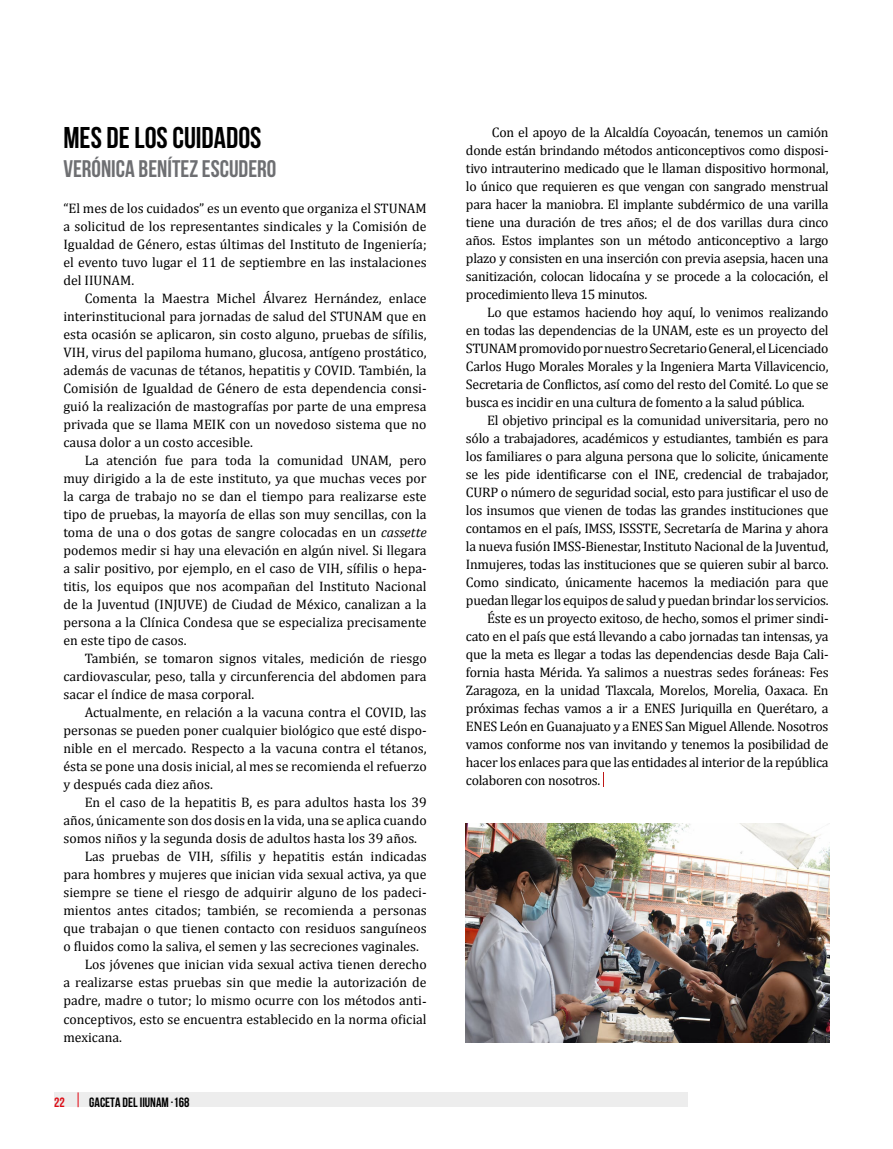
<style>
.page{position:relative;width:893px;height:1149px;background:#fff}
.page>*{position:absolute;margin:0;border:0;box-sizing:border-box;transform-origin:0 0}
.t1{font:700 30px "Bebas Neue";color:#000}
.t2{font:700 24px "Bebas Neue";color:#6e6f72}
.t3{font:13.8px/18px "Cambria";letter-spacing:-.02em;color:#000;text-align:justify}
.t4{font:13.8px "Cambria";color:#000}
.t5{font:700 13.5px "Bebas Neue";color:#000}
.t6{font:700 13.5px "Bebas Neue";color:#dc0c15}
.s1{font-style:italic}
</style>
<div class="page">
<img style="left:466px;top:823px;width:363px;height:219px">
<div style="left:54px;top:1092px;width:634px;height:14px;background:#ededed"></div>
<svg style="left:603px;top:772px;width:1px;height:14px"></svg>
<h1 class="t1" style="left:63px;top:122px;width:199px">MES DE LOS CUIDADOS</h1>
<h2 class="t2" style="left:63px;top:156px;width:214px">VERÓNICA BENÍTEZ ESCUDERO</h2>
<p class="t3" style="left:63px;top:199px;width:365px">“El mes de los cuidados” es un evento que organiza el STUNAM a solicitud de los representantes sindicales y la Comisión de Igualdad de Género, estas últimas del Instituto de Ingeniería; el evento tuvo lugar el 11 de septiembre en las instalaciones del IIUNAM.</p>
<p class="t3" style="left:63px;top:289px;width:365px;text-indent:21px">Comenta la Maestra Michel Álvarez Hernández, enlace interinstitucional para jornadas de salud del STUNAM que en esta ocasión se aplicaron, sin costo alguno, pruebas de sífilis, VIH, virus del papiloma humano, glucosa, antígeno prostático, además de vacunas de tétanos, hepatitis y COVID. También, la Comisión de Igualdad de Género de esta dependencia consi&shy;guió la realización de mastografías por parte de una empresa privada que se llama MEIK con un novedoso sistema que no causa dolor a un costo accesible.</p>
<p class="t3" style="left:63px;top:451px;width:365px;text-indent:21px">La atención fue para toda la comunidad UNAM, pero muy dirigido a la de este instituto, ya que muchas veces por la carga de trabajo no se dan el tiempo para realizarse este tipo de pruebas, la mayoría de ellas son muy sencillas, con la toma de una o dos gotas de sangre colocadas en un <span class="s1">cassette </span>podemos medir si hay una elevación en algún nivel. Si llegara a salir positivo, por ejemplo, en el caso de VIH, sífilis o hepa&shy;titis, los equipos que nos acompañan del Instituto Nacional de la Juventud (INJUVE) de Ciudad de México, canalizan a la persona a la Clínica Condesa que se especializa precisamente en este tipo de casos.</p>
<p class="t3" style="left:63px;top:649px;width:365px;text-indent:21px">También, se tomaron signos vitales, medición de riesgo cardiovascular, peso, talla y circunferencia del abdomen para sacar el índice de masa corporal.</p>
<p class="t3" style="left:63px;top:703px;width:365px;text-indent:21px">Actualmente, en relación a la vacuna contra el COVID, las personas se pueden poner cualquier biológico que esté dispo&shy;nible en el mercado. Respecto a la vacuna contra el tétanos, ésta se pone una dosis inicial, al mes se recomienda el refuerzo y después cada diez años.</p>
<p class="t4" style="left:85px;top:794px;width:343px">En el caso de la hepatitis B, es para adultos hasta los 39</p>
<p class="t4" style="left:63px;top:812px;width:365px">años, únicamente son dos dosis en la vida, una se aplica cuando</p>
<p class="t4" style="left:63px;top:830px;width:355px">somos niños y la segunda dosis de adultos hasta los 39 años.</p>
<p class="t4" style="left:85px;top:848px;width:343px">Las pruebas de VIH, sífilis y hepatitis están indicadas</p>
<p class="t4" style="left:63px;top:866px;width:365px">para hombres y mujeres que inician vida sexual activa, ya que</p>
<p class="t4" style="left:63px;top:884px;width:365px">siempre se tiene el riesgo de adquirir alguno de los padeci-</p>
<p class="t4" style="left:63px;top:902px;width:365px">mientos antes citados; también, se recomienda a personas</p>
<p class="t4" style="left:63px;top:920px;width:365px">que trabajan o que tienen contacto con residuos sanguíneos</p>
<p class="t4" style="left:63px;top:938px;width:357px">o fluidos como la saliva, el semen y las secreciones vaginales.</p>
<p class="t4" style="left:85px;top:956px;width:343px">Los jóvenes que inician vida sexual activa tienen derecho</p>
<p class="t4" style="left:63px;top:974px;width:365px">a realizarse estas pruebas sin que medie la autorización de</p>
<p class="t4" style="left:63px;top:992px;width:365px">padre, madre o tutor; lo mismo ocurre con los métodos anti-</p>
<p class="t4" style="left:63px;top:1010px;width:365px">conceptivos, esto se encuentra establecido en la norma oficial</p>
<p class="t4" style="left:63px;top:1028px;width:60px">mexicana.</p>
<p class="t6" style="left:54px;top:1094px;width:12px">22</p>
<p class="t5" style="left:89px;top:1094px;width:102px">GACETA DEL IIUNAM ·168</p>
<p class="t3" style="left:466px;top:123px;width:364px;text-indent:26px">Con el apoyo de la Alcaldía Coyoacán, tenemos un camión donde están brindando métodos anticonceptivos como disposi&shy;tivo intrauterino medicado que le llaman dispositivo hormonal, lo único que requieren es que vengan con sangrado menstrual para hacer la maniobra. El implante subdérmico de una varilla tiene una duración de tres años; el de dos varillas dura cinco años. Estos implantes son un método anticonceptivo a largo plazo y consisten en una inserción con previa asepsia, hacen una sanitización, colocan lidocaína y se procede a la colocación, el procedimiento lleva 15 minutos.</p>
<p class="t3" style="left:466px;top:303px;width:364px;text-indent:21px">Lo que estamos haciendo hoy aquí, lo venimos realizando en todas las dependencias de la UNAM, este es un proyecto del STUNAM promovido por nuestro Secretario General, el Licenciado Carlos Hugo Morales Morales y la Ingeniera Marta Villavicencio, Secretaria de Conflictos, así como del resto del Comité. Lo que se busca es incidir en una cultura de fomento a la salud pública.</p>
<p class="t3" style="left:487px;top:411px;width:343px">El objetivo principal es la comunidad universitaria, pero no</p>
<p class="t3" style="left:466px;top:429px;width:364px">sólo a trabajadores, académicos y estudiantes, también es para</p>
<p class="t3" style="left:466px;top:447px;width:364px">los familiares o para alguna persona que lo solicite, únicamente</p>
<p class="t3" style="left:466px;top:465px;width:364px">se les pide identificarse con el INE, credencial de trabajador,</p>
<p class="t3" style="left:466px;top:483px;width:364px">CURP o número de seguridad social, esto para justificar el uso de</p>
<p class="t3" style="left:466px;top:501px;width:364px">los insumos que vienen de todas las grandes instituciones que</p>
<p class="t3" style="left:466px;top:519px;width:364px">contamos en el país, IMSS, ISSSTE, Secretaría de Marina y ahora</p>
<p class="t3" style="left:466px;top:537px;width:364px">la nueva fusión IMSS-Bienestar, Instituto Nacional de la Juventud,</p>
<p class="t3" style="left:466px;top:555px;width:364px">Inmujeres, todas las instituciones que se quieren subir al barco.</p>
<p class="t3" style="left:466px;top:573px;width:364px">Como sindicato, únicamente hacemos la mediación para que</p>
<p class="t3" style="left:466px;top:591px;width:364px">puedan llegar los equipos de salud y puedan brindar los servicios.</p>
<p class="t3" style="left:487px;top:609px;width:343px">Éste es un proyecto exitoso, de hecho, somos el primer sindi-</p>
<p class="t3" style="left:466px;top:627px;width:364px">cato en el país que está llevando a cabo jornadas tan intensas, ya</p>
<p class="t3" style="left:466px;top:645px;width:364px">que la meta es llegar a todas las dependencias desde Baja Cali-</p>
<p class="t3" style="left:466px;top:663px;width:364px">fornia hasta Mérida. Ya salimos a nuestras sedes foráneas: Fes</p>
<p class="t3" style="left:466px;top:681px;width:364px">Zaragoza, en la unidad Tlaxcala, Morelos, Morelia, Oaxaca. En</p>
<p class="t3" style="left:466px;top:699px;width:364px">próximas fechas vamos a ir a ENES Juriquilla en Querétaro, a</p>
<p class="t3" style="left:466px;top:717px;width:364px">ENES León en Guanajuato y a ENES San Miguel Allende. Nosotros</p>
<p class="t3" style="left:466px;top:735px;width:364px">vamos conforme nos van invitando y tenemos la posibilidad de</p>
<p class="t3" style="left:466px;top:753px;width:364px">hacer los enlaces para que las entidades al interior de la república</p>
<p class="t3" style="left:466px;top:771px;width:136px">colaboren con nosotros.</p>
</div>
